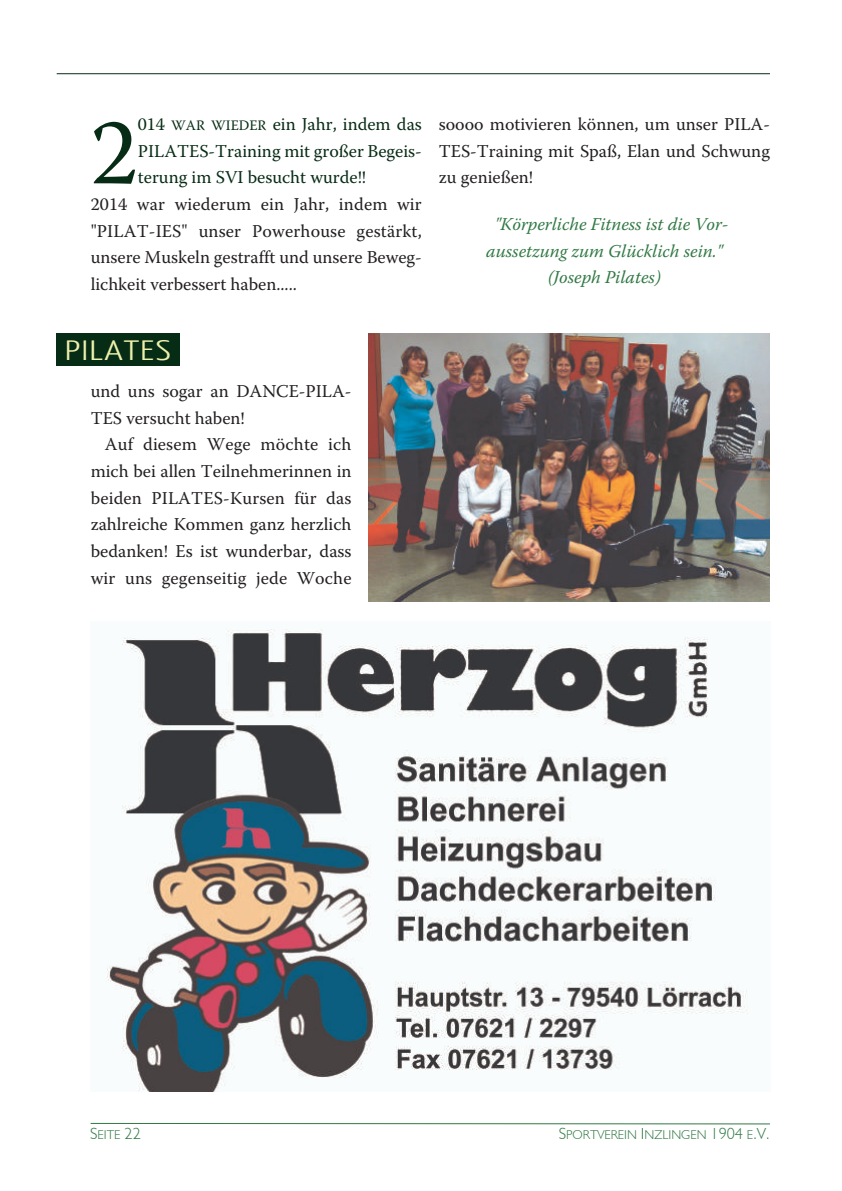
<style>
.page{position:relative;width:842px;height:1191px;background:#fff}
.page>*{position:absolute;margin:0;border:0;box-sizing:border-box;transform-origin:0 0}
.t1{font:94.2px "Warnock Pro";color:#072c15}
.t2{font:300 28px "Yanone Kaffeesatz";letter-spacing:.025em;color:#edf0ac;scale:1.5 1}
.t3{font:18px/26.6px "Warnock Pro";color:#231f20;text-align:justify}
.t4{font:18px/26.6px "Warnock Pro";color:#072c15;text-align:justify}
.t5{font:italic 18px/26.6px "Warnock Pro";color:#317944;text-align:center}
.t6{font:300 12.8px "Humanist 521 BT";color:#317944}
.s1{font-size:14.4px}
.s2{font-size:16px}
</style>
<div class="page">
<hr style="left:91px;top:1123px;width:679px;height:1px;background:#317944">
<hr style="left:57px;top:73px;width:713px;height:1px;background:#072c15">
<img style="left:368px;top:333px;width:402px;height:268px">
<div style="left:57px;top:333px;width:123px;height:32px;background:#072c15"></div>
<img style="left:106px;top:629px;width:642px;height:462px">
<h1 class="t1" style="left:91px;top:114px;width:49px">2</h1>
<p class="t4" style="left:138px;top:112px;width:285px">014 <span class="s1">WAR WIEDER</span> ein Jahr, indem das PILATES-Training mit großer Begeis&shy;terung im SVI besucht wurde!!</p>
<p class="t3" style="left:91px;top:192px;width:333px">2014 war wiederum ein Jahr, indem wir "PILAT-IES" unser Powerhouse gestärkt, unsere Muskeln gestrafft und unsere Beweg&shy;lichkeit verbessert haben.....</p>
<p class="t3" style="left:439px;top:112px;width:333px">soooo motivieren können, um unser PILA-TES-Training mit Spaß, Elan und Schwung zu genießen!</p>
<p class="t5" style="left:486px;top:212px;width:244px">"Körperliche Fitness ist die Vor&shy;aussetzung zum Glücklich sein." (Joseph Pilates)</p>
<h2 class="t2" style="left:65px;top:339px;width:72px">PILATES</h2>
<p class="t3" style="left:91px;top:379px;width:262px">und uns sogar an DANCE-PILA-<br>TES versucht haben!</p>
<p class="t3" style="left:91px;top:433px;width:262px;text-indent:14px">Auf diesem Wege möchte ich mich bei allen Teilnehmerinnen in beiden PILATES-Kursen für das zahlreiche Kommen ganz herzlich bedanken! Es ist wunderbar, dass wir uns gegenseitig jede Woche</p>
<p class="t6" style="left:90px;top:1129px;width:52px"><span class="s2">S</span>EITE <span class="s2">22</span></p>
<p class="t6" style="left:559px;top:1129px;width:213px"><span class="s2">S</span>PORTVEREIN <span class="s2">I</span>NZLINGEN <span class="s2">1904</span> E<span class="s2">.V.</span></p>
</div>
